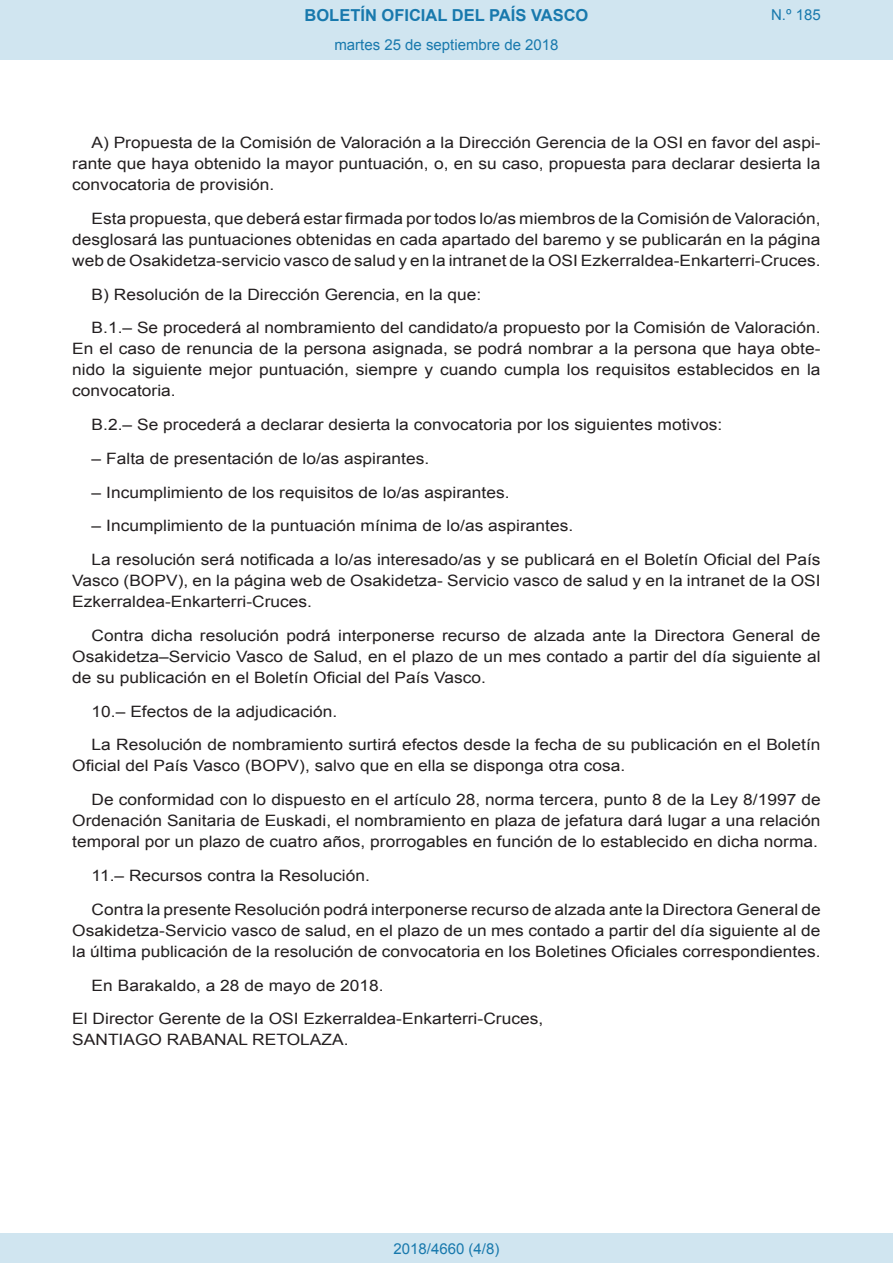
<style>
.page{position:relative;width:893px;height:1263px;background:#fff}
.page>*{position:absolute;margin:0;border:0;box-sizing:border-box;transform-origin:0 0}
.t1{font:700 16.5px "Arial";color:#1879ad}
.BOPVDetalle{font:15.6px/21px "Arial";color:#231f20;text-align:justify;scale:1.11 1}
.BOPVFirmaPuesto{font:15.6px "Arial";color:#231f20;scale:1.11 1}
.BOPVFirmaLugFec{font:15.6px "Arial";color:#231f20;scale:1.11 1}
.BOPVFirmaNombre{font:15.6px "Arial";color:#231f20;scale:1.11 1}
.Paginacion_Centro{font:15px "Arial";color:#1879ad}
</style>
<div class="page">
<div style="left:0;top:0;width:893px;height:60px;background:#d0e5f0"></div>
<div style="left:0;top:1233px;width:893px;height:30px;background:#d0e5f0"></div>
<p class="t1" style="left:305px;top:4px;width:285px">BOLETÍN OFICIAL DEL PAÍS VASCO</p>
<p class="Paginacion_Centro" style="left:334px;top:35px;width:226px">martes 25 de septiembre de 2018</p>
<p class="Paginacion_Centro" style="left:771px;top:5px;width:51px">N.º 185</p>
<p class="BOPVDetalle" style="left:72px;top:132px;width:676px;text-indent:19px">A) Propuesta de la Comisión de Valoración a la Dirección Gerencia de la OSI en favor del aspi&shy;rante que haya obtenido la mayor puntuación, o, en su caso, propuesta para declarar desierta la convocatoria de provisión.</p>
<p class="BOPVDetalle" style="left:72px;top:208px;width:676px;text-indent:19px">Esta propuesta, que deberá estar firmada por todos lo/as miembros de la Comisión de Valoración, desglosará las puntuaciones obtenidas en cada apartado del baremo y se publicarán en la página web de Osakidetza-servicio vasco de salud y en la intranet de la OSI Ezkerraldea-Enkarterri-Cruces.</p>
<p class="BOPVDetalle" style="left:92px;top:284px;width:353px">B) Resolución de la Dirección Gerencia, en la que:</p>
<p class="BOPVDetalle" style="left:72px;top:318px;width:676px;text-indent:19px">B.1.– Se procederá al nombramiento del candidato/a propuesto por la Comisión de Valoración.<br>En el caso de renuncia de la persona asignada, se podrá nombrar a la persona que haya obte&shy;nido la siguiente mejor puntuación, siempre y cuando cumpla los requisitos establecidos en la convocatoria.</p>
<p class="BOPVDetalle" style="left:92px;top:414px;width:570px">B.2.– Se procederá a declarar desierta la convocatoria por los siguientes motivos:</p>
<p class="BOPVDetalle" style="left:92px;top:448px;width:306px">– Falta de presentación de lo/as aspirantes.</p>
<p class="BOPVDetalle" style="left:92px;top:482px;width:378px">– Incumplimiento de los requisitos de lo/as aspirantes.</p>
<p class="BOPVDetalle" style="left:92px;top:516px;width:435px">– Incumplimiento de la puntuación mínima de lo/as aspirantes.</p>
<p class="BOPVDetalle" style="left:72px;top:549px;width:676px;text-indent:19px">La resolución será notificada a lo/as interesado/as y se publicará en el Boletín Oficial del País Vasco (BOPV), en la página web de Osakidetza- Servicio vasco de salud y en la intranet de la OSI Ezkerraldea-Enkarterri-Cruces.</p>
<p class="BOPVDetalle" style="left:72px;top:625px;width:676px;text-indent:19px">Contra dicha resolución podrá interponerse recurso de alzada ante la Directora General de Osakidetza–Servicio Vasco de Salud, en el plazo de un mes contado a partir del día siguiente al de su publicación en el Boletín Oficial del País Vasco.</p>
<p class="BOPVDetalle" style="left:92px;top:701px;width:223px">10.– Efectos de la adjudicación.</p>
<p class="BOPVDetalle" style="left:72px;top:735px;width:676px;text-indent:19px">La Resolución de nombramiento surtirá efectos desde la fecha de su publicación en el Boletín<br>Oficial del País Vasco (BOPV), salvo que en ella se disponga otra cosa.</p>
<p class="BOPVDetalle" style="left:72px;top:789px;width:676px;text-indent:19px">De conformidad con lo dispuesto en el artículo 28, norma tercera, punto 8 de la Ley 8/1997 de Ordenación Sanitaria de Euskadi, el nombramiento en plaza de jefatura dará lugar a una relación temporal por un plazo de cuatro años, prorrogables en función de lo establecido en dicha norma.</p>
<p class="BOPVDetalle" style="left:92px;top:865px;width:252px">11.– Recursos contra la Resolución.</p>
<p class="BOPVDetalle" style="left:72px;top:899px;width:676px;text-indent:19px">Contra la presente Resolución podrá interponerse recurso de alzada ante la Directora General de Osakidetza-Servicio vasco de salud, en el plazo de un mes contado a partir del día siguiente al de la última publicación de la resolución de convocatoria en los Boletines Oficiales correspondientes.</p>
<p class="BOPVFirmaLugFec" style="left:92px;top:975px;width:265px">En Barakaldo, a 28 de mayo de 2018.</p>
<p class="BOPVFirmaPuesto" style="left:72px;top:1008px;width:426px">El Director Gerente de la OSI Ezkerraldea-Enkarterri-Cruces,</p>
<p class="BOPVFirmaNombre" style="left:72px;top:1029px;width:250px">SANTIAGO RABANAL RETOLAZA.</p>
<p class="Paginacion_Centro" style="left:393px;top:1238px;width:107px">2018/4660 (4/8)</p>
</div>
